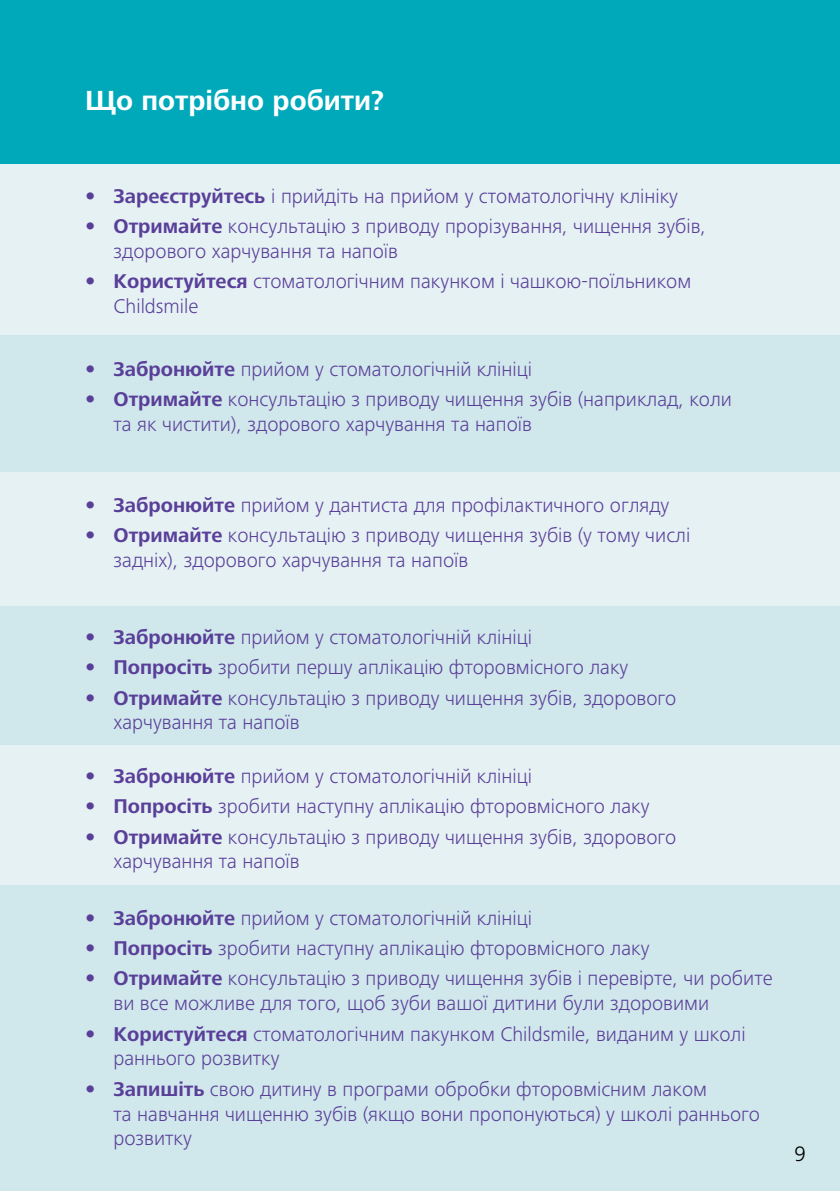
<style>
.page{position:relative;width:840px;height:1191px;background:#fff}
.page>*{position:absolute;margin:0;border:0;box-sizing:border-box;transform-origin:0 0}
.Body{font:700 28.6px "Frutiger Next LTW1 G";color:#fff}
.Body-2{font:300 21.6px "Frutiger Next LTW1 G";color:#000}
.Body-3{font:300 20.6px/24.8px "Frutiger Next LTW1 G";color:#5a3f99}
.Bulleted_Body{font:300 20.6px/24.8px "Frutiger Next LTW1 G";color:#5a3f99}
.s1{font-family:"Frutiger LT Com"}
.s2{font-weight:700}
</style>
<div class="page">
<div style="left:0;top:132px;width:839px;height:1059px;background:#e5f1f3"></div>
<div style="left:0;top:0;width:839px;height:164px;background:#00a9ba"></div>
<div style="left:0;top:335px;width:839px;height:136px;background:#d0e7eb"></div>
<div style="left:0;top:606px;width:839px;height:139px;background:#d0e7eb"></div>
<div style="left:0;top:886px;width:839px;height:305px;background:#d0e7eb"></div>
<p class="Body" style="left:85px;top:84px;width:300px">Що потрібно робити?</p>
<p class="Body-3" style="left:85px;top:183px;width:594px"><span class="s1">•</span> <span class="s2">Зареєструйтесь</span> і прийдіть на прийом у стоматологічну клініку</p>
<p class="Body-3" style="left:113px;top:214px;width:593px;text-indent:-28px"><span class="s1">•</span> <span class="s2">Отримайте</span> консультацію з приводу прорізування, чищення зубів, здорового харчування та напоїв</p>
<p class="Body-3" style="left:113px;top:269px;width:579px;text-indent:-28px"><span class="s1">•</span> <span class="s2">Користуйтеся</span> стоматологічним пакунком і чашкою‑поїльником<br>Childsmile</p>
<p class="Body-3" style="left:85px;top:356px;width:448px"><span class="s1">•</span> <span class="s2">Забронюйте</span> прийом у стоматологічній клініці</p>
<p class="Body-3" style="left:113px;top:387px;width:619px;text-indent:-28px"><span class="s1">•</span> <span class="s2">Отримайте</span> консультацію з приводу чищення зубів (наприклад, коли та як чистити), здорового харчування та напоїв</p>
<p class="Body-3" style="left:85px;top:492px;width:585px"><span class="s1">•</span> <span class="s2">Забронюйте</span> прийом у дантиста для профілактичного огляду</p>
<p class="Body-3" style="left:113px;top:523px;width:578px;text-indent:-28px"><span class="s1">•</span> <span class="s2">Отримайте</span> консультацію з приводу чищення зубів (у тому числі задніх), здорового харчування та напоїв</p>
<p class="Bulleted_Body" style="left:85px;top:624px;width:448px"><span class="s1">•</span> <span class="s2">Забронюйте</span> прийом у стоматологічній клініці</p>
<p class="Bulleted_Body" style="left:85px;top:655px;width:544px"><span class="s1">•</span> <span class="s2">Попросіть</span> зробити першу аплікацію фторовмісного лаку</p>
<p class="Bulleted_Body" style="left:113px;top:685px;width:564px;text-indent:-28px"><span class="s1">•</span> <span class="s2">Отримайте</span> консультацію з приводу чищення зубів, здорового харчування та напоїв</p>
<p class="Body-3" style="left:85px;top:763px;width:448px"><span class="s1">•</span> <span class="s2">Забронюйте</span> прийом у стоматологічній клініці</p>
<p class="Body-3" style="left:85px;top:794px;width:565px"><span class="s1">•</span> <span class="s2">Попросіть</span> зробити наступну аплікацію фторовмісного лаку</p>
<p class="Body-3" style="left:113px;top:824px;width:564px;text-indent:-28px"><span class="s1">•</span> <span class="s2">Отримайте</span> консультацію з приводу чищення зубів, здорового харчування та напоїв</p>
<p class="Body-3" style="left:85px;top:905px;width:448px"><span class="s1">•</span> <span class="s2">Забронюйте</span> прийом у стоматологічній клініці</p>
<p class="Bulleted_Body" style="left:85px;top:935px;width:565px"><span class="s1">•</span> <span class="s2">Попросіть</span> зробити наступну аплікацію фторовмісного лаку</p>
<p class="Bulleted_Body" style="left:113px;top:966px;width:660px;text-indent:-28px"><span class="s1">•</span> <span class="s2">Отримайте</span> консультацію з приводу чищення зубів і перевірте, чи робите ви все можливе для того, щоб зуби вашої дитини були здоровими</p>
<p class="Body-3" style="left:113px;top:1021px;width:633px;text-indent:-28px"><span class="s1">•</span> <span class="s2">Користуйтеся</span> стоматологічним пакунком Childsmile, виданим у школі раннього розвитку</p>
<p class="Body-3" style="left:113px;top:1076px;width:647px;text-indent:-28px"><span class="s1">•</span> <span class="s2">Запишіть</span> свою дитину в програми обробки фторовмісним лаком<br>та навчання чищенню зубів (якщо вони пропонуються) у школі раннього розвитку</p>
<p class="Body-2" style="left:794px;top:1141px;width:13px">9</p>
</div>
